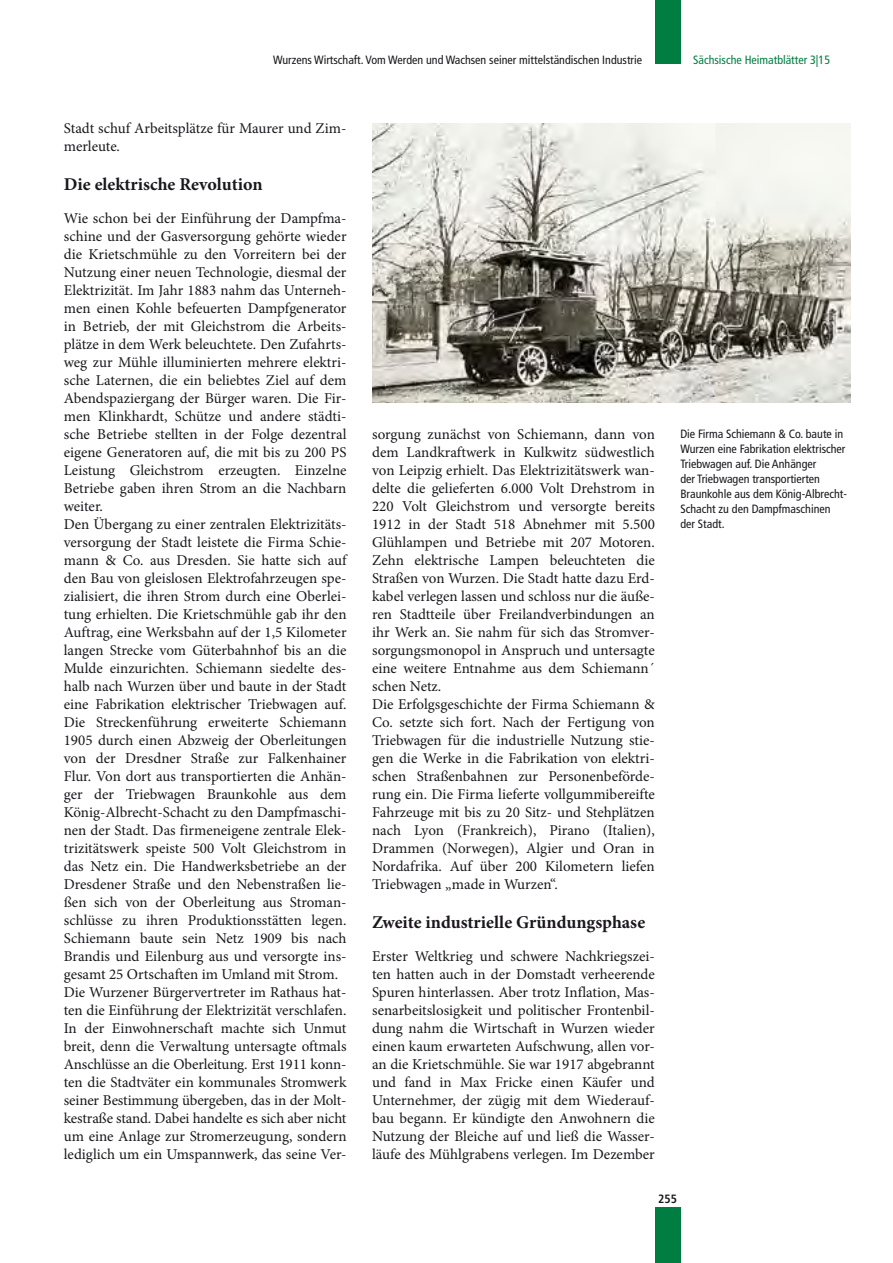
<style>
.page{position:relative;width:893px;height:1263px;background:#fff}
.page>*{position:absolute;margin:0;border:0;box-sizing:border-box;transform-origin:0 0}
.t1{font:700 18px "Minion Pro";color:#1a171c}
.t2{font:15px/18px "Minion Pro";letter-spacing:-.005em;color:#1a171c}
.t3{font:condensed 12px/15px "Frutiger LT Com";color:#1a171c}
.t4{font:condensed 12px "Frutiger LT Com";color:#007d40}
.t5{font:700 condensed 12px "Frutiger LT Com";color:#1a171c}
</style>
<div class="page">
<div style="left:655px;top:1207px;width:25px;height:56px;background:#007d40"></div>
<div style="left:655px;top:0;width:25px;height:64px;background:#007d40"></div>
<img style="left:372px;top:123px;width:478px;height:280px">
<p class="t3" style="left:273px;top:52px;width:370px">Wurzens Wirtschaft. Vom Werden und Wachsen seiner mittelständischen Industrie</p>
<p class="t2" style="left:64px;top:119px;width:284px">Stadt schuf Arbeitsplätze für Maurer und Zim&shy;merleute.</p>
<p class="t1" style="left:64px;top:171px;width:200px">Die elektrische Revolution</p>
<p class="t2" style="left:64px;top:209px;width:284px">Wie schon bei der Einführung der Dampfma&shy;schine und der Gasversorgung gehörte wieder die Krietschmühle zu den Vorreitern bei der Nutzung einer neuen Technologie, diesmal der Elektrizität. Im Jahr 1883 nahm das Unterneh&shy;men einen Kohle befeuerten Dampfgenerator in Betrieb, der mit Gleichstrom die Arbeits&shy;plätze in dem Werk beleuchtete. Den Zufahrts&shy;weg zur Mühle illuminierten mehrere elektri&shy;sche Laternen, die ein beliebtes Ziel auf dem Abendspaziergang der Bürger waren. Die Fir&shy;men Klinkhardt, Schütze und andere städti&shy;sche Betriebe stellten in der Folge dezentral eigene Generatoren auf, die mit bis zu 200 PS Leistung Gleichstrom erzeugten. Einzelne Betriebe gaben ihren Strom an die Nachbarn weiter.<br>Den Übergang zu einer zentralen Elektrizitäts&shy;versorgung der Stadt leistete die Firma Schie&shy;mann &amp; Co. aus Dresden. Sie hatte sich auf den Bau von gleislosen Elektrofahrzeugen spe&shy;zialisiert, die ihren Strom durch eine Oberlei&shy;tung erhielten. Die Krietschmühle gab ihr den Auftrag, eine Werksbahn auf der 1,5 Kilometer langen Strecke vom Güterbahnhof bis an die Mulde einzurichten. Schiemann siedelte des&shy;halb nach Wurzen über und baute in der Stadt eine Fabrikation elektrischer Triebwagen auf.<br>Die Streckenführung erweiterte Schiemann 1905 durch einen Abzweig der Oberleitungen von der Dresdner Straße zur Falkenhainer Flur. Von dort aus transportierten die Anhän&shy;ger der Triebwagen Braunkohle aus dem König-Albrecht-Schacht zu den Dampfmaschi&shy;nen der Stadt. Das firmeneigene zentrale Elek&shy;trizitätswerk speiste 500 Volt Gleichstrom in das Netz ein. Die Handwerksbetriebe an der Dresdener Straße und den Nebenstraßen lie&shy;ßen sich von der Oberleitung aus Stroman&shy;schlüsse zu ihren Produktionsstätten legen.<br>Schiemann baute sein Netz 1909 bis nach Brandis und Eilenburg aus und versorgte ins&shy;gesamt 25 Ortschaften im Umland mit Strom.<br>Die Wurzener Bürgervertreter im Rathaus hat&shy;ten die Einführung der Elektrizität verschlafen.<br>In der Einwohnerschaft machte sich Unmut breit, denn die Verwaltung untersagte oftmals Anschlüsse an die Oberleitung. Erst 1911 konn&shy;ten die Stadtväter ein kommunales Stromwerk seiner Bestimmung übergeben, das in der Molt&shy;kestraße stand. Dabei handelte es sich aber nicht um eine Anlage zur Stromerzeugung, sondern lediglich um ein Umspannwerk, das seine Ver-</p>
<p class="t2" style="left:372px;top:425px;width:284px">sorgung zunächst von Schiemann, dann von dem Landkraftwerk in Kulkwitz südwestlich von Leipzig erhielt. Das Elektrizitätswerk wan&shy;delte die gelieferten 6.000 Volt Drehstrom in 220 Volt Gleichstrom und versorgte bereits 1912 in der Stadt 518 Abnehmer mit 5.500<br>Glühlampen und Betriebe mit 207 Motoren.<br>Zehn elektrische Lampen beleuchteten die Straßen von Wurzen. Die Stadt hatte dazu Erd&shy;kabel verlegen lassen und schloss nur die äuße&shy;ren Stadtteile über Freilandverbindungen an ihr Werk an. Sie nahm für sich das Stromver&shy;sorgungsmonopol in Anspruch und untersagte eine weitere Entnahme aus dem Schiemann´ schen Netz.<br>Die Erfolgsgeschichte der Firma Schiemann &amp; Co. setzte sich fort. Nach der Fertigung von Triebwagen für die industrielle Nutzung stie&shy;gen die Werke in die Fabrikation von elektri&shy;schen Straßenbahnen zur Personenbeförde&shy;rung ein. Die Firma lieferte vollgummibereifte Fahrzeuge mit bis zu 20 Sitz- und Stehplätzen nach Lyon (Frankreich), Pirano (Italien), Drammen (Norwegen), Algier und Oran in Nordafrika. Auf über 200 Kilometern liefen Triebwagen „made in Wurzen“.</p>
<p class="t1" style="left:372px;top:909px;width:275px">Zweite industrielle Gründungsphase</p>
<p class="t2" style="left:372px;top:947px;width:284px;text-align:justify">Erster Weltkrieg und schwere Nachkriegszei&shy;ten hatten auch in der Domstadt verheerende Spuren hinterlassen. Aber trotz Inflation, Mas&shy;senarbeitslosigkeit und politischer Frontenbil&shy;dung nahm die Wirtschaft in Wurzen wieder einen kaum erwarteten Aufschwung, allen vor&shy;an die Krietschmühle. Sie war 1917 abgebrannt und fand in Max Fricke einen Käufer und Unternehmer, der zügig mit dem Wiederauf&shy;bau begann. Er kündigte den Anwohnern die Nutzung der Bleiche auf und ließ die Wasser&shy;läufe des Mühlgrabens verlegen. Im Dezember</p>
<p class="t4" style="left:693px;top:53px;width:138px">Sächsische Heimatblätter 3|15</p>
<p class="t3" style="left:680px;top:426px;width:168px">Die Firma Schiemann &amp; Co. baute in<br>Wurzen eine Fabrikation elektrischer<br>Triebwagen auf. Die Anhänger<br>der Triebwagen transportierten<br>Braunkohle aus dem König-Albrecht-<br>Schacht zu den Dampfmaschinen der Stadt.</p>
<p class="t5" style="left:658px;top:1191px;width:20px">255</p>
</div>
